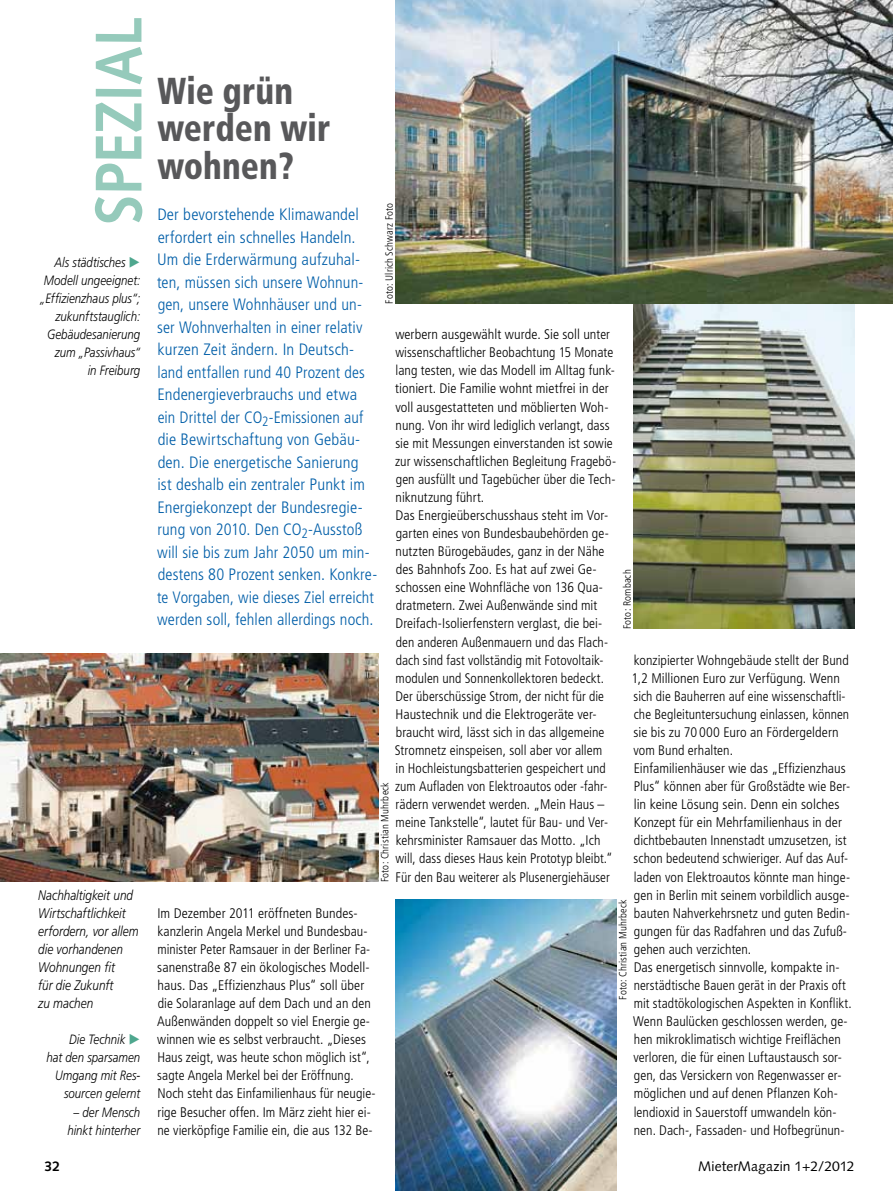
<style>
.page{position:relative;width:893px;height:1191px;background:#fff}
.page>*{position:absolute;margin:0;border:0;box-sizing:border-box;transform-origin:0 0}
.t1{font:700 66px "Syntax";letter-spacing:-.01em;color:#95cabb;scale:.9 1}
.t2{font:900 condensed 37.5px/37.5px "Frutiger";letter-spacing:.005em;color:#58585a;scale:.9 1}
.t3{font:300 condensed 16.5px/22.5px "Frutiger";letter-spacing:.005em;color:#005ea8}
.t4{font:300 condensed 13.8px/18px "Frutiger";letter-spacing:.005em;color:#000}
.t5{font:italic 300 13.8px/18px "Frutiger";color:#000;scale:.85 1}
.t6{font:13.8px "Syntax";letter-spacing:.005em;color:#000}
.t7{font:700 13.8px "Syntax";color:#000}
.t8{font:italic 300 13.5px/18.1px "Frutiger";color:#000;text-align:center;scale:.85 1}
.t9{font:300 condensed 10.5px "Frutiger";letter-spacing:.015em;color:#000}
</style>
<div class="page">
<img style="left:634px;top:303px;width:221px;height:325px">
<img style="left:395px;top:0;width:498px;height:303px">
<img style="left:0;top:654px;width:378px;height:227px">
<img style="left:395px;top:899px;width:222px;height:292px">
<h1 class="t1" style="left:81px;top:224px;width:232px;rotate:-90deg">SPEZIAL</h1>
<p class="t8" style="left:55px;top:253px;width:85px">Als städtisches</p>
<p class="t8" style="left:44px;top:271px;width:115px">Modell ungeeignet:</p>
<p class="t8" style="left:40px;top:289px;width:119px">„Effizienzhaus plus“;</p>
<p class="t8" style="left:56px;top:307px;width:101px">zukunftstauglich:</p>
<p class="t8" style="left:47px;top:325px;width:111px">Gebäudesanierung</p>
<p class="t8" style="left:55px;top:343px;width:102px">zum „Passivhaus“</p>
<p class="t8" style="left:88px;top:361px;width:63px">in Freiburg</p>
<p class="t5" style="left:38px;top:885px;width:120px">Nachhaltigkeit und<br>Wirtschaftlichkeit erfordern, vor allem die vorhandenen<br>Wohnungen fit<br>für die Zukunft<br>zu machen</p>
<p class="t8" style="left:69px;top:1030px;width:68px">Die Technik</p>
<p class="t8" style="left:47px;top:1048px;width:112px">hat den sparsamen</p>
<p class="t8" style="left:55px;top:1066px;width:102px">Umgang mit Res-</p>
<p class="t8" style="left:64px;top:1084px;width:91px">sourcen gelernt</p>
<p class="t8" style="left:67px;top:1102px;width:87px">– der Mensch hinkt hinterher</p>
<h2 class="t2" style="left:157px;top:72px;width:194px">Wie grün werden wir wohnen?</h2>
<p class="t3" style="left:157px;top:203px;width:222px">Der bevorstehende Klimawandel erfordert ein schnelles Handeln.<br>Um die Erderwärmung aufzuhal&shy;ten, müssen sich unsere Wohnun&shy;gen, unsere Wohnhäuser und un&shy;ser Wohnverhalten in einer relativ kurzen Zeit ändern. In Deutsch&shy;land entfallen rund 40 Prozent des Endenergieverbrauchs und etwa ein Drittel der CO<sub>2</sub>-Emissionen auf die Bewirtschaftung von Gebäu&shy;den. Die energetische Sanierung<br>ist deshalb ein zentraler Punkt im Energiekonzept der Bundesregie&shy;rung von 2010. Den CO<sub>2</sub>-Ausstoß will sie bis zum Jahr 2050 um min&shy;destens 80 Prozent senken. Konkre&shy;te Vorgaben, wie dieses Ziel erreicht werden soll, fehlen allerdings noch.</p>
<p class="t9" style="left:383px;top:304px;width:103px;rotate:-90deg">Foto: Ulrich Schwarz Foto</p>
<p class="t4" style="left:395px;top:326px;width:223px">werbern ausgewählt wurde. Sie soll unter wissenschaftlicher Beobachtung 15 Monate lang testen, wie das Modell im Alltag funk&shy;tioniert. Die Familie wohnt mietfrei in der voll ausgestatteten und möblierten Woh&shy;nung. Von ihr wird lediglich verlangt, dass sie mit Messungen einverstanden ist sowie zur wissenschaftlichen Begleitung Fragebö&shy;gen ausfüllt und Tagebücher über die Tech&shy;niknutzung führt.<br>Das Energieüberschusshaus steht im Vor&shy;garten eines von Bundesbaubehörden ge&shy;nutzten Bürogebäudes, ganz in der Nähe des Bahnhofs Zoo. Es hat auf zwei Ge&shy;schossen eine Wohnfläche von 136 Qua&shy;dratmetern. Zwei Außenwände sind mit Dreifach-Isolierfenstern verglast, die bei&shy;den anderen Außenmauern und das Flach&shy;dach sind fast vollständig mit Fotovoltaik&shy;modulen und Sonnenkollektoren bedeckt.<br>Der überschüssige Strom, der nicht für die Haus technik und die Elektrogeräte ver&shy;braucht wird, lässt sich in das allgemeine Stromnetz einspeisen, soll aber vor allem<br>in Hochleistungsbatterien gespeichert und zum Aufladen von Elektroautos oder -fahr&shy;rädern verwendet werden. „Mein Haus – meine Tankstelle“, lautet für Bau- und Ver&shy;kehrsminister Ramsauer das Motto. „Ich will, dass dieses Haus kein Prototyp bleibt.“ Für den Bau weiterer als Plusenergiehäuser</p>
<p class="t9" style="left:621px;top:629px;width:61px;rotate:-90deg">Foto: Rombach</p>
<p class="t4" style="left:632px;top:651px;width:222px">konzipierter Wohngebäude stellt der Bund 1,2 Millionen Euro zur Verfügung. Wenn sich die Bauherren auf eine wissenschaftli&shy;che Begleituntersuchung einlassen, können sie bis zu 70 000 Euro an Fördergeldern vom Bund erhalten.<br>Einfamilienhäuser wie das „Effizienz haus Plus“ können aber für Großstädte wie Ber&shy;lin keine Lösung sein. Denn ein solches Konzept für ein Mehrfamilienhaus in der dichtbebauten Innenstadt umzusetzen, ist schon bedeutend schwieriger. Auf das Auf&shy;laden von Elektroautos könnte man hinge&shy;gen in Berlin mit seinem vorbildlich ausge&shy;bauten Nahverkehrsnetz und guten Bedin&shy;gungen für das Radfahren und das Zufuß&shy;gehen auch verzichten.<br>Das energetisch sinnvolle, kompakte in&shy;nerstädtische Bauen gerät in der Praxis oft mit stadtökologischen Aspekten in Konflikt.<br>Wenn Baulücken geschlossen werden, ge&shy;hen mikroklimatisch wichtige Freiflächen verloren, die für einen Luftaustausch sor&shy;gen, das Versickern von Regenwasser er&shy;möglichen und auf denen Pflanzen Koh&shy;lendioxid in Sauerstoff umwandeln kön&shy;nen. Dach-, Fassaden- und Hofbegrünun-</p>
<p class="t9" style="left:379px;top:882px;width:102px;rotate:-90deg">Foto: Christian Muhrbeck</p>
<p class="t9" style="left:617px;top:1000px;width:102px;rotate:-90deg">Foto: Christian Muhrbeck</p>
<p class="t4" style="left:157px;top:904px;width:220px">Im Dezember 2011 eröffneten Bundes&shy;kanzlerin Angela Merkel und Bun desbau&shy;minister Peter Ramsauer in der Berliner Fa&shy;sanenstraße 87 ein ökologisches Modell&shy;haus. Das „Effizienzhaus Plus“ soll über die Solaran lage auf dem Dach und an den Außenwänden doppelt so viel Energie ge&shy;winnen wie es selbst verbraucht. „Dieses Haus zeigt, was heute schon möglich ist“, sagte Angela Merkel bei der Eröffnung.<br>Noch steht das Einfamilienhaus für neugie&shy;rige Besucher offen. Im März zieht hier ei&shy;ne vierköpfige Familie ein, die aus 132 Be-</p>
<p class="t7" style="left:45px;top:1158px;width:17px">32</p>
<p class="t6" style="left:698px;top:1157px;width:158px">MieterMagazin 1+2/2012</p>
</div>
